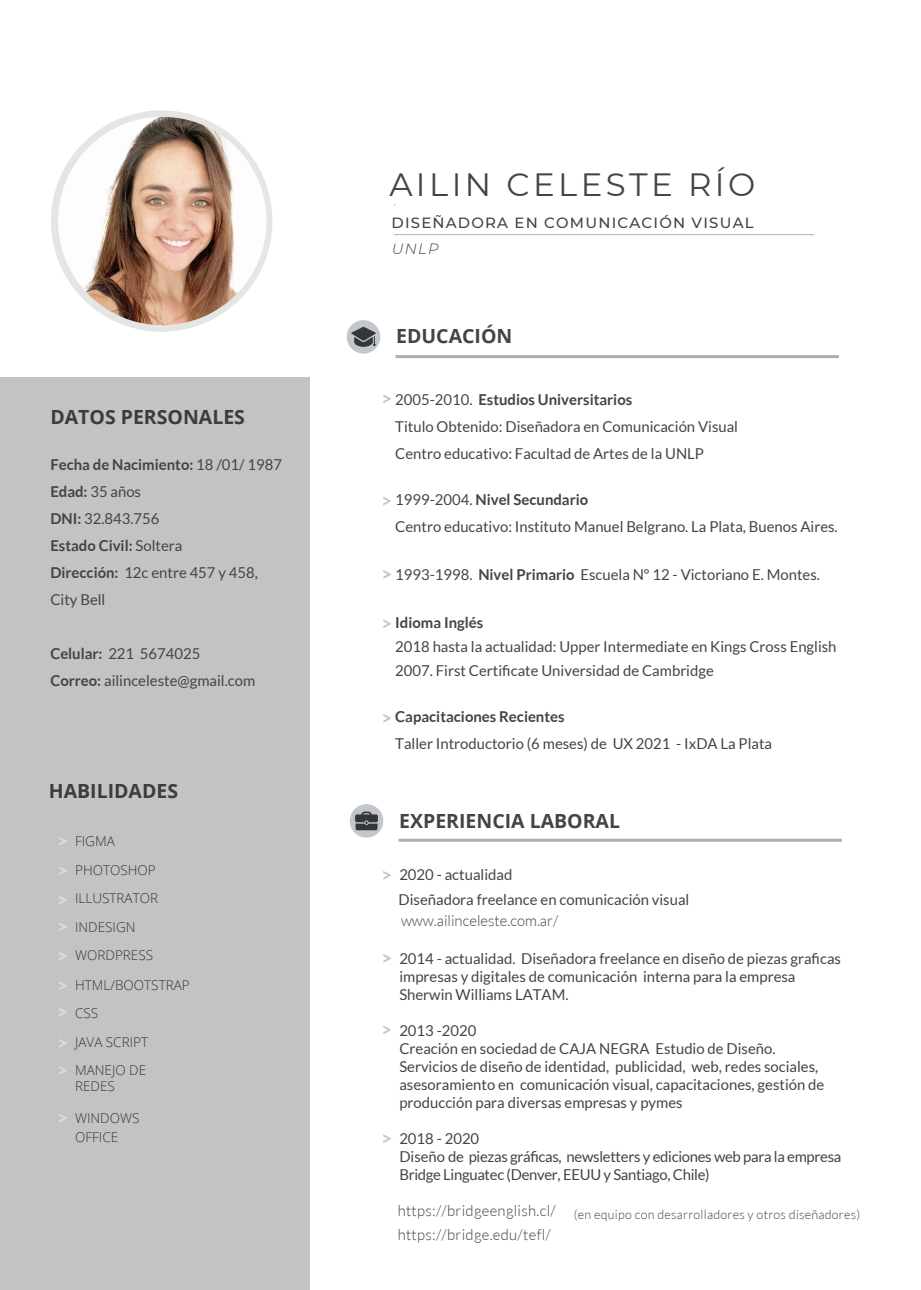
<style>
.page{position:relative;width:921px;height:1290px;background:#fff}
.page>*{position:absolute;margin:0;border:0;box-sizing:border-box;transform-origin:0 0}
.t1{font:32.25px "Montserrat";letter-spacing:.105em;color:#424546}
.t2{font:700 19.5px "Open Sans";color:#424546}
.t3{font:700 19.5px "Open Sans";color:#3a3c3e}
.t4{font:15px/27px "Lato";color:#424546}
.t5{font:15px/18px "Lato";letter-spacing:-.02em;color:#424546}
.t6{font:700 15px "Lato";color:#424546}
.t7{font:300 15px "Lato";color:#424546}
.t8{font:300 15px "Lato";letter-spacing:.02em;color:#424546}
.t9{font:500 14.85px "Montserrat";letter-spacing:.08em;color:#424546}
.t10{font:italic 300 14.85px "Montserrat";color:#424546}
.t11{font:300 13.5px/28.7px "Open Sans";color:#323739}
.t12{font:300 12.6px "Lato";letter-spacing:.02em;color:#424546}
.s1{font-weight:700}
</style>
<div class="page">
<div style="left:0;top:378px;width:309px;height:912px;background:#c4c3c4"></div>
<div style="left:395px;top:355px;width:443px;height:3px;border:2px solid #acafba"></div>
<div style="left:398px;top:838px;width:443px;height:3px;border:2px solid #acafba"></div>
<div style="left:349px;top:804px;width:34px;height:33px;background:#c4c6ce;border-radius:50%"></div>
<svg style="left:355px;top:811px;width:23px;height:19px"></svg>
<div style="left:346px;top:320px;width:34px;height:34px;background:#c4c6ce;border-radius:50%"></div>
<svg style="left:351px;top:327px;width:25px;height:20px"></svg>
<div style="left:51px;top:110px;width:221px;height:222px;background:#e4e5e4;border-radius:50%"></div>
<img style="left:58px;top:117px;width:208px;height:208px;border-radius:104px">
<svg style="left:383px;top:394px;width:7px;height:9px"></svg>
<svg style="left:383px;top:714px;width:7px;height:9px"></svg>
<svg style="left:383px;top:497px;width:7px;height:8px"></svg>
<svg style="left:383px;top:570px;width:7px;height:9px"></svg>
<svg style="left:383px;top:619px;width:7px;height:9px"></svg>
<svg style="left:383px;top:954px;width:7px;height:8px"></svg>
<svg style="left:383px;top:871px;width:7px;height:9px"></svg>
<svg style="left:383px;top:1025px;width:7px;height:9px"></svg>
<svg style="left:383px;top:1134px;width:7px;height:9px"></svg>
<hr style="left:394px;top:234px;width:419px;height:1px;background:#acafba">
<svg style="left:59px;top:1008px;width:7px;height:8px"></svg>
<svg style="left:59px;top:1039px;width:7px;height:8px"></svg>
<svg style="left:59px;top:1066px;width:7px;height:8px"></svg>
<svg style="left:59px;top:1114px;width:7px;height:8px"></svg>
<svg style="left:59px;top:981px;width:7px;height:9px"></svg>
<svg style="left:59px;top:952px;width:7px;height:8px"></svg>
<svg style="left:59px;top:922px;width:7px;height:9px"></svg>
<svg style="left:59px;top:896px;width:7px;height:8px"></svg>
<svg style="left:59px;top:866px;width:7px;height:9px"></svg>
<svg style="left:59px;top:837px;width:7px;height:8px"></svg>
<h2 class="t3" style="left:50px;top:403px;width:196px">DATOS PERSONALES</h2>
<p class="t4" style="left:50px;top:451px;width:233px"><span class="s1">Fecha de Nacimiento:</span> 18 /01/ 1987<br><span class="s1">Edad:</span> 35 años<br><span class="s1">DNI:</span> 32.843.756<br><span class="s1">Estado Civil:</span> Soltera<br><span class="s1">Dirección:</span> 12c entre 457 y 458,<br>City Bell</p>
<p class="t4" style="left:50px;top:640px;width:206px"><span class="s1">Celular:</span> 221 5674025<br><span class="s1">Correo:</span> ailinceleste@gmail.com</p>
<h2 class="t3" style="left:49px;top:776px;width:131px">HABILIDADES</h2>
<p class="t11" style="left:75px;top:826px;width:116px">FIGMA<br>PHOTOSHOP<br>ILLUSTRATOR<br>INDESIGN<br>WORDPRESS<br>HTML/BOOTSTRAP<br>CSS<br>JAVA SCRIPT<br>MANEJO DE</p>
<p class="t11" style="left:75px;top:1071px;width:41px">REDES</p>
<p class="t11" style="left:75px;top:1107px;width:66px;line-height:19.5px">WINDOWS<br>OFFICE</p>
<h1 class="t1" style="left:389px;top:162px;width:367px">AILIN CELESTE RÍO</h1>
<p class="t9" style="left:391px;top:212px;width:363px">DISEÑADORA EN COMUNICACIÓN VISUAL</p>
<p class="t10" style="left:392px;top:238px;width:48px">UNLP</p>
<h2 class="t2" style="left:396px;top:322px;width:117px">EDUCACIÓN</h2>
<p class="t4" style="left:395px;top:386px;width:344px">2005-2010. <span class="s1">Estudios Universitarios<br></span>Titulo Obtenido: Diseñadora en Comunicación Visual<br>Centro educativo: Facultad de Artes de la UNLP</p>
<p class="t4" style="left:395px;top:486px;width:444px">1999-2004. <span class="s1">Nivel Secundario<br></span>Centro educativo: Instituto Manuel Belgrano. La Plata, Buenos Aires.</p>
<p class="t4" style="left:395px;top:561px;width:426px">1993-1998. <span class="s1">Nivel Primario</span> Escuela Nº 12 - Victoriano E. Montes.</p>
<p class="t6" style="left:395px;top:613px;width:90px">Idioma Inglés</p>
<p class="t4" style="left:395px;top:634px;width:442px;line-height:24px">2018 hasta la actualidad: Upper Intermediate en Kings Cross English<br>2007. First Certificate Universidad de Cambridge</p>
<p class="t6" style="left:395px;top:708px;width:171px">Capacitaciones Recientes</p>
<p class="t4" style="left:395px;top:730px;width:378px">Taller Introductorio (6 meses) de UX 2021 - IxDA La Plata</p>
<h2 class="t2" style="left:399px;top:806px;width:222px">EXPERIENCIA LABORAL</h2>
<p class="t4" style="left:398px;top:861px;width:292px;line-height:25.8px">2020 - actualidad<br>Diseñadora freelance en comunicación visual</p>
<p class="t7" style="left:401px;top:912px;width:159px">www.ailinceleste.com.ar/</p>
<p class="t4" style="left:399px;top:949px;width:443px;line-height:18px">2014 - actualidad. Diseñadora freelance en diseño de piezas graficas impresas y digitales de comunicación interna para la empresa<br>Sherwin Williams LATAM.</p>
<p class="t4" style="left:399px;top:1021px;width:426px;line-height:18px">2013 -2020<br>Creación en sociedad de CAJA NEGRA Estudio de Diseño.<br>Servicios de diseño de identidad, publicidad, web, redes sociales, asesoramiento en comunicación visual, capacitaciones, gestión de producción para diversas empresas y pymes</p>
<p class="t5" style="left:399px;top:1129px;width:443px">2018 - 2020<br>Diseño de piezas gráficas, newsletters y ediciones web para la empresa<br>Bridge Linguatec (Denver, EEUU y Santiago, Chile)</p>
<p class="t12" style="left:397px;top:1207px;width:464px"><sup>https://bridgeenglish.cl/</sup> (en equipo con desarrolladores y otros diseñadores)</p>
<p class="t8" style="left:397px;top:1226px;width:155px">https://bridge.edu/tefl/</p>
</div>
